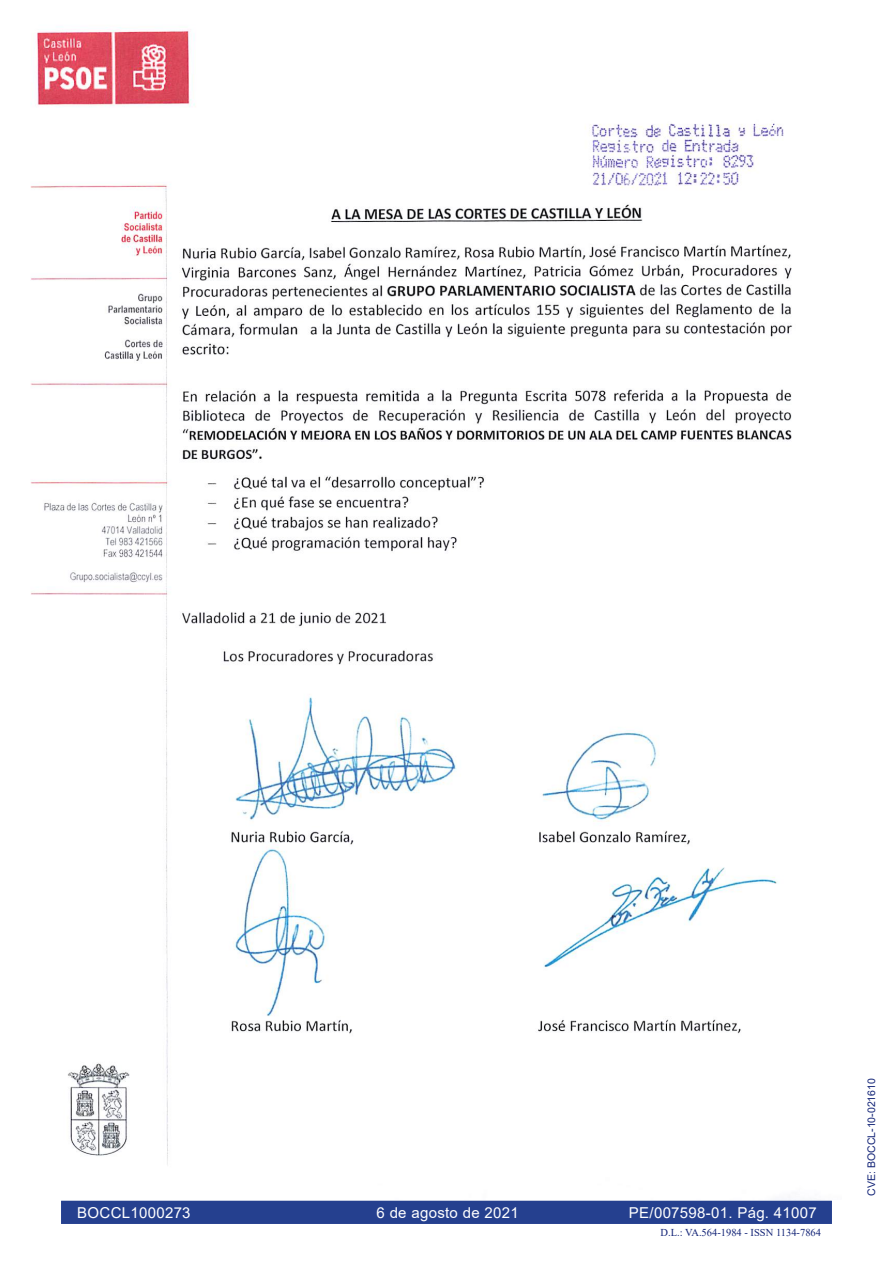
<style>
.page{position:relative;width:893px;height:1263px;background:#fff}
.page>*{position:absolute;margin:0;border:0;box-sizing:border-box;transform-origin:0 0}
.E_CVE{font:15px "Arial";letter-spacing:.02em;color:#fff}
.t1{font:10.5px "Times New Roman";color:#132477}
.t2{font:10.5px "Arial";color:#132477}
</style>
<div class="page">
<div style="left:60px;top:1200px;width:773px;height:25px;background:#25408f"></div>
<div style="left:60px;top:1199px;width:773px;height:26px;border:2px solid #fff"></div>
<img style="left:30px;top:27px;width:803px;height:1173px">
<p class="E_CVE" style="left:77px;top:1202px;width:115px">BOCCL1000273</p>
<p class="E_CVE" style="left:377px;top:1202px;width:144px">6 de agosto de 2021</p>
<p class="E_CVE" style="left:629px;top:1202px;width:189px">PE/007598-01. Pág. 41007</p>
<p class="t1" style="left:661px;top:1225px;width:162px">D.L.: VA.564-1984 - ISSN 1134-7864</p>
<p class="t2" style="left:864px;top:1195px;width:119px;rotate:-90deg">CVE: BOCCL-10-021610</p>
</div>
